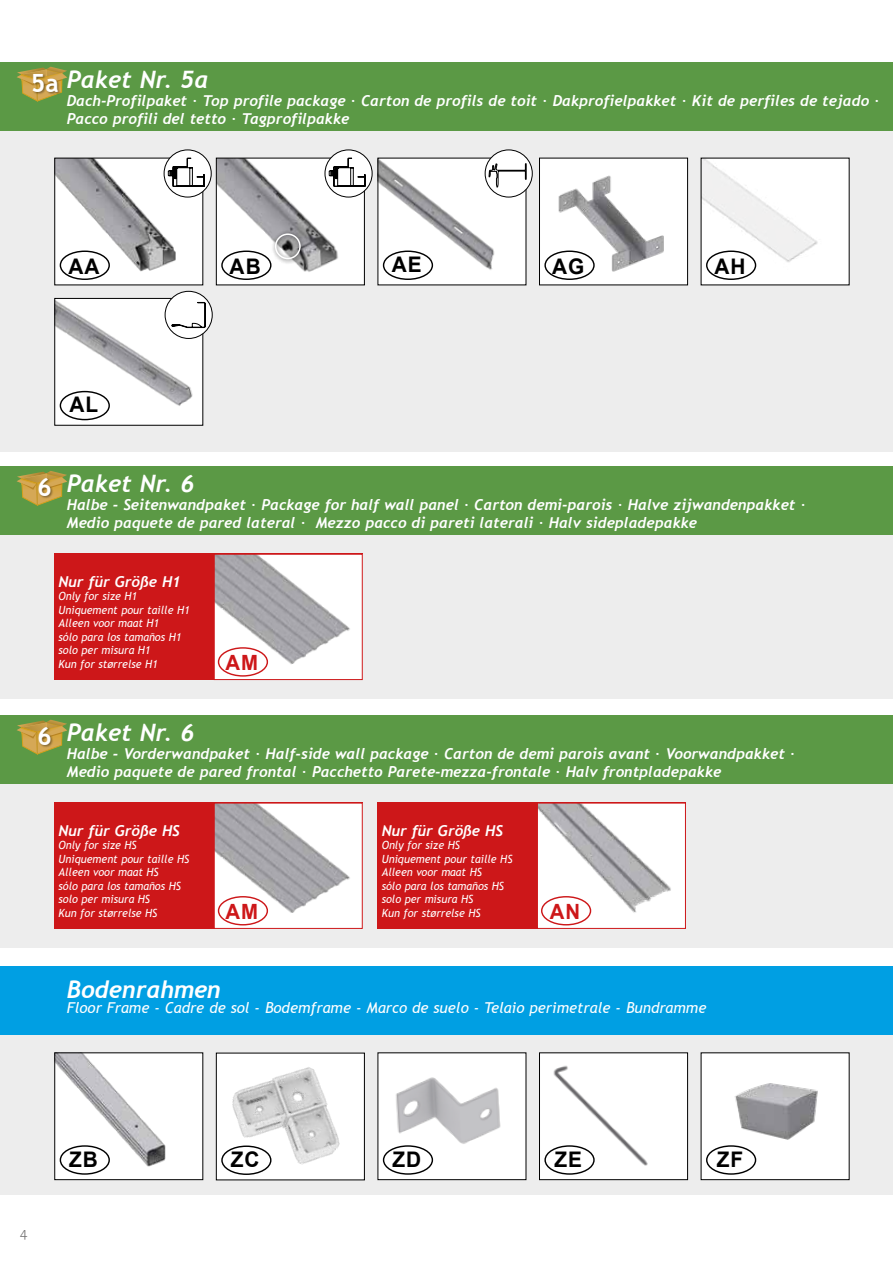
<style>
.page{position:relative;width:893px;height:1263px;background:#fff}
.page>*{position:absolute;margin:0;border:0;box-sizing:border-box;transform-origin:0 0}
.t1{font:700 25.05px "Trebuchet MS";color:#fff}
.t2{font:italic 700 24px "Trebuchet";color:#fff}
.t3{font:700 21.45px "Arial";letter-spacing:.05em;color:#000}
.t4{font:700 21px "Arial";color:#cd1719}
.t5{font:italic 700 15px/18px "Trebuchet";color:#fff}
.t6{font:italic 15px "Trebuchet MS";color:#fff}
.t7{font:300 13.5px "The Sans";color:#706f6f}
.t8{font:italic 11.25px/13.5px "Trebuchet MS";color:#fff;scale:.96 1}
</style>
<div class="page">
<div style="left:0;top:112px;width:893px;height:340px;background:#ededed"></div>
<div style="left:0;top:1012px;width:893px;height:183px;background:#ededed"></div>
<div style="left:216px;top:1053px;width:148px;height:127px;background:#fff"></div>
<img style="left:221px;top:1067px;width:119px;height:108px">
<div style="left:216px;top:1053px;width:149px;height:127px;border:1px solid #000"></div>
<div style="left:701px;top:1053px;width:148px;height:127px;background:#fff"></div>
<img style="left:734px;top:1083px;width:84px;height:57px">
<img style="left:56px;top:1054px;width:145px;height:124px">
<div style="left:54px;top:1052px;width:149px;height:128px;border:1px solid #000"></div>
<div style="left:541px;top:1054px;width:145px;height:124px;background:#fff"></div>
<div style="left:539px;top:1052px;width:149px;height:128px;border:1px solid #000"></div>
<div style="left:0;top:967px;width:893px;height:68px;background:#009fe3"></div>
<img style="left:380px;top:1054px;width:144px;height:124px">
<div style="left:60px;top:1145px;width:50px;height:30px;border:1px solid #000;border-radius:50%"></div>
<div style="left:221px;top:1145px;width:50px;height:30px;border:1px solid #000;border-radius:50%"></div>
<div style="left:383px;top:1145px;width:50px;height:30px;border:1px solid #000;border-radius:50%"></div>
<div style="left:544px;top:1145px;width:51px;height:30px;border:1px solid #000;border-radius:50%"></div>
<div style="left:706px;top:1145px;width:50px;height:30px;border:1px solid #000;border-radius:50%"></div>
<div style="left:0;top:516px;width:893px;height:183px;background:#ededed"></div>
<div style="left:0;top:765px;width:893px;height:183px;background:#ededed"></div>
<div style="left:0;top:467px;width:893px;height:68px;background:#5b9945"></div>
<svg style="left:17px;top:471px;width:50px;height:35px"></svg>
<div style="left:38px;top:477px;width:16px;height:21px;background:#000;opacity:.4"></div>
<div style="left:0;top:716px;width:893px;height:68px;background:#5b9945"></div>
<svg style="left:17px;top:720px;width:50px;height:34px"></svg>
<div style="left:38px;top:726px;width:16px;height:21px;background:#000;opacity:.4"></div>
<div style="left:54px;top:554px;width:309px;height:126px;background:#cd1719"></div>
<img style="left:216px;top:556px;width:145px;height:122px">
<div style="left:214px;top:554px;width:149px;height:126px;border:1px solid #cd1719"></div>
<div style="left:218px;top:647px;width:50px;height:30px;border:1px solid #cd1719;border-radius:50%"></div>
<div style="left:54px;top:803px;width:309px;height:126px;background:#cd1719"></div>
<img style="left:216px;top:805px;width:145px;height:122px">
<div style="left:214px;top:803px;width:149px;height:126px;border:1px solid #cd1719"></div>
<div style="left:218px;top:896px;width:50px;height:29px;border:1px solid #cd1719;border-radius:50%"></div>
<div style="left:378px;top:803px;width:308px;height:126px;background:#cd1719"></div>
<img style="left:539px;top:805px;width:145px;height:122px">
<div style="left:537px;top:803px;width:149px;height:126px;border:1px solid #cd1719"></div>
<div style="left:541px;top:896px;width:50px;height:29px;border:1px solid #cd1719;border-radius:50%"></div>
<div style="left:0;top:63px;width:893px;height:68px;background:#5b9945"></div>
<svg style="left:17px;top:67px;width:50px;height:34px"></svg>
<div style="left:32px;top:73px;width:29px;height:21px;background:#000;opacity:.4"></div>
<img style="left:56px;top:160px;width:145px;height:123px">
<div style="left:54px;top:158px;width:149px;height:127px;border:1px solid #000"></div>
<div style="left:164px;top:150px;width:47px;height:47px;background:#fff;border-radius:50%"></div>
<div style="left:164px;top:150px;width:48px;height:47px;border:1px solid #000;border-radius:50%"></div>
<svg style="left:168px;top:158px;width:37px;height:29px"></svg>
<div style="left:60px;top:251px;width:50px;height:29px;border:1px solid #000;border-radius:50%"></div>
<img style="left:218px;top:160px;width:145px;height:123px">
<div style="left:216px;top:158px;width:149px;height:127px;border:1px solid #000"></div>
<div style="left:325px;top:150px;width:47px;height:47px;background:#fff;border-radius:50%"></div>
<div style="left:325px;top:150px;width:47px;height:47px;border:1px solid #000;border-radius:50%"></div>
<svg style="left:328px;top:158px;width:38px;height:29px"></svg>
<div style="left:271px;top:230px;width:35px;height:35px;background:#000;opacity:.75"></div>
<div style="left:275px;top:233px;width:26px;height:26px;border:2px solid #fff;border-radius:50%"></div>
<div style="left:221px;top:251px;width:50px;height:29px;border:1px solid #000;border-radius:50%"></div>
<img style="left:380px;top:160px;width:144px;height:123px">
<div style="left:485px;top:150px;width:47px;height:47px;background:#fff;border-radius:50%"></div>
<div style="left:485px;top:150px;width:48px;height:47px;border:1px solid #000;border-radius:50%"></div>
<svg style="left:488px;top:163px;width:39px;height:25px"></svg>
<div style="left:383px;top:251px;width:50px;height:29px;border:1px solid #000;border-radius:50%"></div>
<img style="left:541px;top:160px;width:145px;height:123px">
<div style="left:539px;top:158px;width:149px;height:127px;border:1px solid #000"></div>
<div style="left:544px;top:251px;width:51px;height:29px;border:1px solid #000;border-radius:50%"></div>
<img style="left:703px;top:160px;width:144px;height:123px">
<div style="left:706px;top:251px;width:50px;height:29px;border:1px solid #000;border-radius:50%"></div>
<img style="left:56px;top:300px;width:145px;height:124px">
<div style="left:54px;top:298px;width:149px;height:128px;border:1px solid #000"></div>
<div style="left:165px;top:291px;width:47px;height:47px;background:#fff;border-radius:50%"></div>
<div style="left:165px;top:291px;width:48px;height:48px;border:1px solid #000;border-radius:50%"></div>
<svg style="left:171px;top:302px;width:35px;height:26px"></svg>
<div style="left:60px;top:391px;width:50px;height:29px;border:1px solid #000;border-radius:50%"></div>
<h1 class="t1" style="left:31px;top:67px;width:30px">5a</h1>
<h2 class="t2" style="left:67px;top:64px;width:143px">Paket Nr. 5a</h2>
<p class="t5" style="left:67px;top:91px;width:814px">Dach-Profilpaket · Top profile package · Carton de profils de toit · Dakprofielpakket · Kit de perfiles de tejado ·<br>Pacco profili del tetto · Tagprofilpakke</p>
<h3 class="t3" style="left:68px;top:251px;width:33px">AA</h3>
<h3 class="t3" style="left:230px;top:251px;width:33px">AB</h3>
<h3 class="t3" style="left:392px;top:249px;width:31px">AE</h3>
<h3 class="t3" style="left:552px;top:251px;width:34px">AG</h3>
<h3 class="t3" style="left:714px;top:251px;width:33px">AH</h3>
<h3 class="t3" style="left:69px;top:390px;width:30px">AL</h3>
<h1 class="t1" style="left:37px;top:471px;width:16px">6</h1>
<h2 class="t2" style="left:67px;top:469px;width:129px">Paket Nr. 6</h2>
<p class="t5" style="left:67px;top:496px;width:741px">Halbe - Seitenwandpaket · Package for half wall panel · Carton demi-parois · Halve zijwandenpakket ·<br>Medio paquete de pared lateral · Mezzo pacco di pareti laterali · Halv sidepladepakke</p>
<p class="t5" style="left:59px;top:572px;width:124px">Nur für Größe H1</p>
<p class="t8" style="left:59px;top:589px;width:138px">Only for size H1<br>Uniquement pour taille H1<br>Alleen voor maat H1<br>sólo para los tamaños H1 solo per misura H1<br>Kun for størrelse H1</p>
<h3 class="t4" style="left:225px;top:648px;width:34px">AM</h3>
<h1 class="t1" style="left:37px;top:720px;width:16px">6</h1>
<h2 class="t2" style="left:67px;top:717px;width:129px">Paket Nr. 6</h2>
<p class="t5" style="left:67px;top:744px;width:730px">Halbe - Vorderwandpaket · Half-side wall package · Carton de demi parois avant · Voorwandpakket ·<br>Medio paquete de pared frontal · Pacchetto Parete-mezza-frontale · Halv frontpladepakke</p>
<p class="t5" style="left:59px;top:821px;width:123px">Nur für Größe HS</p>
<p class="t8" style="left:59px;top:838px;width:138px">Only for size HS<br>Uniquement pour taille HS<br>Alleen voor maat HS<br>sólo para los tamaños HS solo per misura HS<br>Kun for størrelse HS</p>
<h3 class="t4" style="left:225px;top:896px;width:34px">AM</h3>
<p class="t5" style="left:382px;top:821px;width:123px">Nur für Größe HS</p>
<p class="t8" style="left:382px;top:838px;width:138px">Only for size HS<br>Uniquement pour taille HS<br>Alleen voor maat HS<br>sólo para los tamaños HS solo per misura HS<br>Kun for størrelse HS</p>
<h3 class="t4" style="left:550px;top:896px;width:32px">AN</h3>
<h2 class="t2" style="left:67px;top:974px;width:155px">Bodenrahmen</h2>
<p class="t6" style="left:67px;top:998px;width:641px">Floor Frame - Cadre de sol - Bodemframe - Marco de suelo - Telaio perimetrale - Bundramme</p>
<p class="t7" style="left:20px;top:1221px;width:9px">4</p>
<p class="t7" style="left:20px;top:1230px;width:9px">8</p>
<h3 class="t3" style="left:69px;top:1144px;width:30px">ZB</h3>
<h3 class="t3" style="left:231px;top:1144px;width:30px">ZC</h3>
<h3 class="t3" style="left:392px;top:1144px;width:30px">ZD</h3>
<h3 class="t3" style="left:554px;top:1144px;width:29px">ZE</h3>
<h3 class="t3" style="left:717px;top:1144px;width:28px">ZF</h3>
</div>
